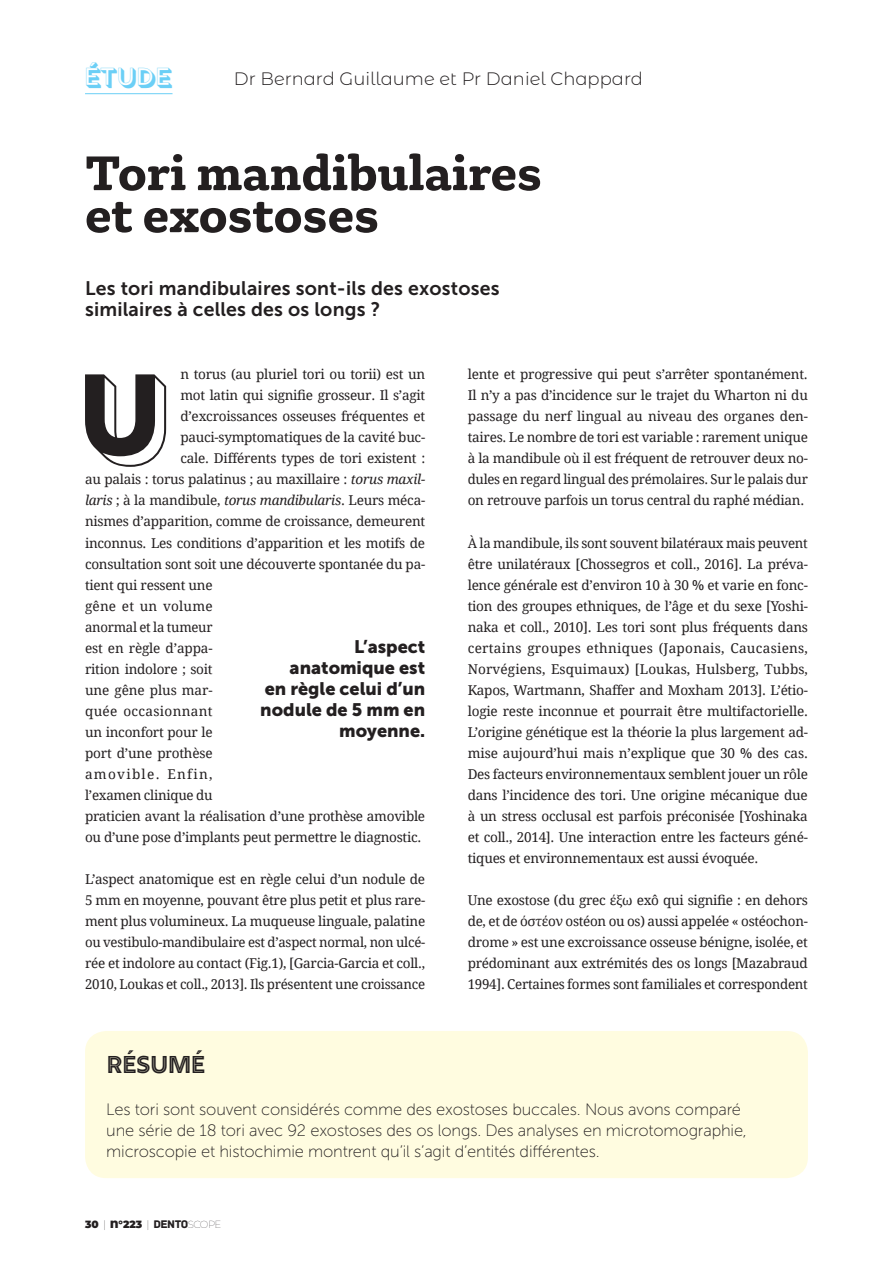
<style>
.page{position:relative;width:893px;height:1263px;background:#fff}
.page>*{position:absolute;margin:0;border:0;box-sizing:border-box;transform-origin:0 0}
.BODY_CLINIQUE_LETTRI{font:123.75px "Rig Bold Reverse";color:#231f20}
.t1{font:700 51px/42px "Gelo";color:#231f20}
.Titre_encarts{font:27px "Rig Bold Inline Solo";letter-spacing:-.05em;color:#231f20}
.Titre_rubrique_Clini{font:27px "Rig Medium Fill";color:#6bcff6}
.Chapo{font:19.5px/21px "Museo Sans 700";letter-spacing:.01em;color:#231f20}
.Exergue_protocole{font:18px/21px "Museo Sans 900";color:#231f20;text-align:right}
.Sous_titre_rubrique{font:300 18px "Montserrat Alternates";color:#231f20}
.Body_Encart_Résumé_B{font:16.5px/21px "Museo Sans 100";letter-spacing:-.01em;color:#231f20}
.BODY_CLINIQUE{font:13.5px/21px "Droid Serif";letter-spacing:-.02em;color:#231f20;text-align:justify}
.BODY_CLINIQUE_LETTRI-2{font:13.5px "Droid Serif";letter-spacing:-.02em;color:#231f20}
.BODY_CLINIQUE_LETTRI-3{font:13.5px "Droid Serif";letter-spacing:.025em;color:#231f20}
.BODY_CLINIQUE_LETTRI-4{font:13.5px "Droid Serif";letter-spacing:.095em;color:#231f20}
.BODY_CLINIQUE_LETTRI-5{font:13.5px "Droid Serif";letter-spacing:.015em;color:#231f20}
.t2{font:900 10.5px "Montserrat Alternates";color:#231f20}
.s1{font-style:italic}
.s2{font-family:"Montserrat"}
.s3{font-family:"Montserrat";font-weight:100}
.s4{font-family:"Archive";font-weight:400;font-size:11.7px}
.s5{font-family:"Montserrat";font-weight:100;font-size:10.2px}
</style>
<div class="page">
<hr style="left:85px;top:93px;width:88px;height:1px;background:#6bcff6">
<div style="left:85px;top:1031px;width:723px;height:147px;background:#fffce0;border-radius:21px"></div>
<p class="Titre_rubrique_Clini" style="left:85px;top:62px;width:89px">ÉTUDE</p>
<p class="Sous_titre_rubrique" style="left:234px;top:66px;width:411px">Dr Bernard Guillaume et Pr Daniel Chappard</p>
<p class="t1" style="left:85px;top:151px;width:459px">Tori mandibulaires et exostoses</p>
<p class="Chapo" style="left:85px;top:278px;width:416px">Les tori mandibulaires sont-ils des exostoses similaires à celles des os longs ?</p>
<p class="BODY_CLINIQUE_LETTRI" style="left:80px;top:345px;width:93px">U</p>
<p class="BODY_CLINIQUE_LETTRI-2" style="left:180px;top:365px;width:246px">n torus (au pluriel tori ou torii) est un</p>
<p class="BODY_CLINIQUE_LETTRI-2" style="left:180px;top:386px;width:246px">mot latin qui signifie grosseur. Il s’agit</p>
<p class="BODY_CLINIQUE_LETTRI-2" style="left:180px;top:407px;width:246px">d’excroissances osseuses fréquentes et</p>
<p class="BODY_CLINIQUE_LETTRI-2" style="left:180px;top:428px;width:246px">pauci-symptomatiques de la cavité buc-</p>
<p class="BODY_CLINIQUE_LETTRI-2" style="left:180px;top:449px;width:246px">cale. Différents types de tori existent :</p>
<p class="BODY_CLINIQUE_LETTRI-2" style="left:85px;top:470px;width:342px">au palais : torus palatinus ; au maxillaire : <span class="s1">torus maxil-</span></p>
<p class="BODY_CLINIQUE_LETTRI-2" style="left:85px;top:491px;width:342px"><span class="s1">laris</span> ; à la mandibule, <span class="s1">torus mandibularis</span>. Leurs méca-</p>
<p class="BODY_CLINIQUE_LETTRI-2" style="left:85px;top:512px;width:342px">nismes d’apparition, comme de croissance, demeurent</p>
<p class="BODY_CLINIQUE_LETTRI-2" style="left:85px;top:533px;width:342px">inconnus. Les conditions d’apparition et les motifs de</p>
<p class="BODY_CLINIQUE_LETTRI-2" style="left:85px;top:554px;width:342px">consultation sont soit une découverte spontanée du pa-</p>
<p class="BODY_CLINIQUE_LETTRI-2" style="left:85px;top:575px;width:129px">tient qui ressent une</p>
<p class="BODY_CLINIQUE_LETTRI-5" style="left:85px;top:596px;width:129px">gêne et un volume</p>
<p class="BODY_CLINIQUE_LETTRI-2" style="left:85px;top:617px;width:129px">anormal et la tumeur</p>
<p class="BODY_CLINIQUE_LETTRI-2" style="left:85px;top:638px;width:129px">est en règle d’appa-</p>
<p class="BODY_CLINIQUE_LETTRI-2" style="left:85px;top:659px;width:129px">rition indolore ; soit</p>
<p class="BODY_CLINIQUE_LETTRI-2" style="left:85px;top:680px;width:129px">une gêne plus mar-</p>
<p class="BODY_CLINIQUE_LETTRI-3" style="left:85px;top:701px;width:129px">quée occasionnant</p>
<p class="BODY_CLINIQUE_LETTRI-2" style="left:85px;top:722px;width:129px">un inconfort pour le</p>
<p class="BODY_CLINIQUE_LETTRI-2" style="left:85px;top:743px;width:129px">port d’une prothèse</p>
<p class="BODY_CLINIQUE_LETTRI-4" style="left:85px;top:764px;width:129px">amovible. Enfin,</p>
<p class="BODY_CLINIQUE_LETTRI-2" style="left:85px;top:786px;width:129px">l’examen clinique du</p>
<p class="BODY_CLINIQUE_LETTRI-2" style="left:85px;top:807px;width:342px">praticien avant la réalisation d’une prothèse amovible</p>
<p class="BODY_CLINIQUE_LETTRI-2" style="left:85px;top:828px;width:338px">ou d’une pose d’implants peut permettre le diagnostic.</p>
<p class="BODY_CLINIQUE" style="left:85px;top:868px;width:342px">L’aspect anatomique est en règle celui d’un nodule de 5 mm en moyenne, pouvant être plus petit et plus rare&shy;ment plus volumineux. La muqueuse linguale, palatine ou vestibulo-mandibulaire est d’aspect normal, non ulcé&shy;rée et indolore au contact (Fig.1), [Garcia-Garcia et coll., 2010, Loukas et coll., 2013]. Ils présentent une croissance</p>
<p class="Exergue_protocole" style="left:260px;top:636px;width:166px">L’aspect anatomique est<br>en règle celui d’un nodule de 5 mm en moyenne.</p>
<p class="BODY_CLINIQUE" style="left:468px;top:364px;width:342px">lente et progressive qui peut s’arrêter spontanément.<br>Il n’y a pas d’incidence sur le trajet du Wharton ni du passage du nerf lingual au niveau des organes den&shy;taires. Le nombre de tori est variable : rarement unique à la mandibule où il est fréquent de retrouver deux no&shy;dules en regard lingual des prémolaires. Sur le palais dur on retrouve parfois un torus central du raphé médian.</p>
<p class="BODY_CLINIQUE" style="left:468px;top:532px;width:342px">À la mandibule, ils sont souvent bilatéraux mais peuvent être unilatéraux [Chossegros et coll., 2016]. La préva&shy;lence générale est d’environ 10 à 30 % et varie en fonc&shy;tion des groupes ethniques, de l’âge et du sexe [Yoshi&shy;naka et coll., 2010]. Les tori sont plus fréquents dans certains groupes ethniques (Japonais, Caucasiens, Norvégiens, Esquimaux) [Loukas, Hulsberg, Tubbs, Kapos, Wartmann, Shaffer and Moxham 2013]. L’étio&shy;logie reste inconnue et pourrait être multifactorielle.<br>L’origine génétique est la théorie la plus largement ad&shy;mise aujourd’hui mais n’explique que 30 % des cas.<br>Des facteurs environnementaux semblent jouer un rôle dans l’incidence des tori. Une origine mécanique due à un stress occlusal est parfois préconisée [Yoshinaka et coll., 2014]. Une interaction entre les facteurs géné&shy;tiques et environnementaux est aussi évoquée.</p>
<p class="BODY_CLINIQUE" style="left:468px;top:889px;width:342px">Une exostose (du grec έξω exô qui signifie : en dehors de, et de όστέον ostéon ou os) aussi appelée « ostéochon&shy;drome » est une excroissance osseuse bénigne, isolée, et prédominant aux extrémités des os longs [Mazabraud 1994]. Certaines formes sont familiales et correspondent</p>
<p class="Titre_encarts" style="left:106px;top:1049px;width:101px">RÉSUMÉ</p>
<p class="Body_Encart_Résumé_B" style="left:106px;top:1099px;width:642px">Les tori sont souvent considérés comme des exostoses buccales. Nous avons comparé une série de 18 tori avec 92 exostoses des os longs. Des analyses en microtomographie, microscopie et histochimie montrent qu’il s’agit d’entités différentes.</p>
<p class="t2" style="left:85px;top:1217px;width:138px"><span class="s2">30</span> <span class="s3">|</span> N°223 <span class="s3">|</span> <span class="s4">DENTO</span><span class="s5">SCOPE</span></p>
</div>
